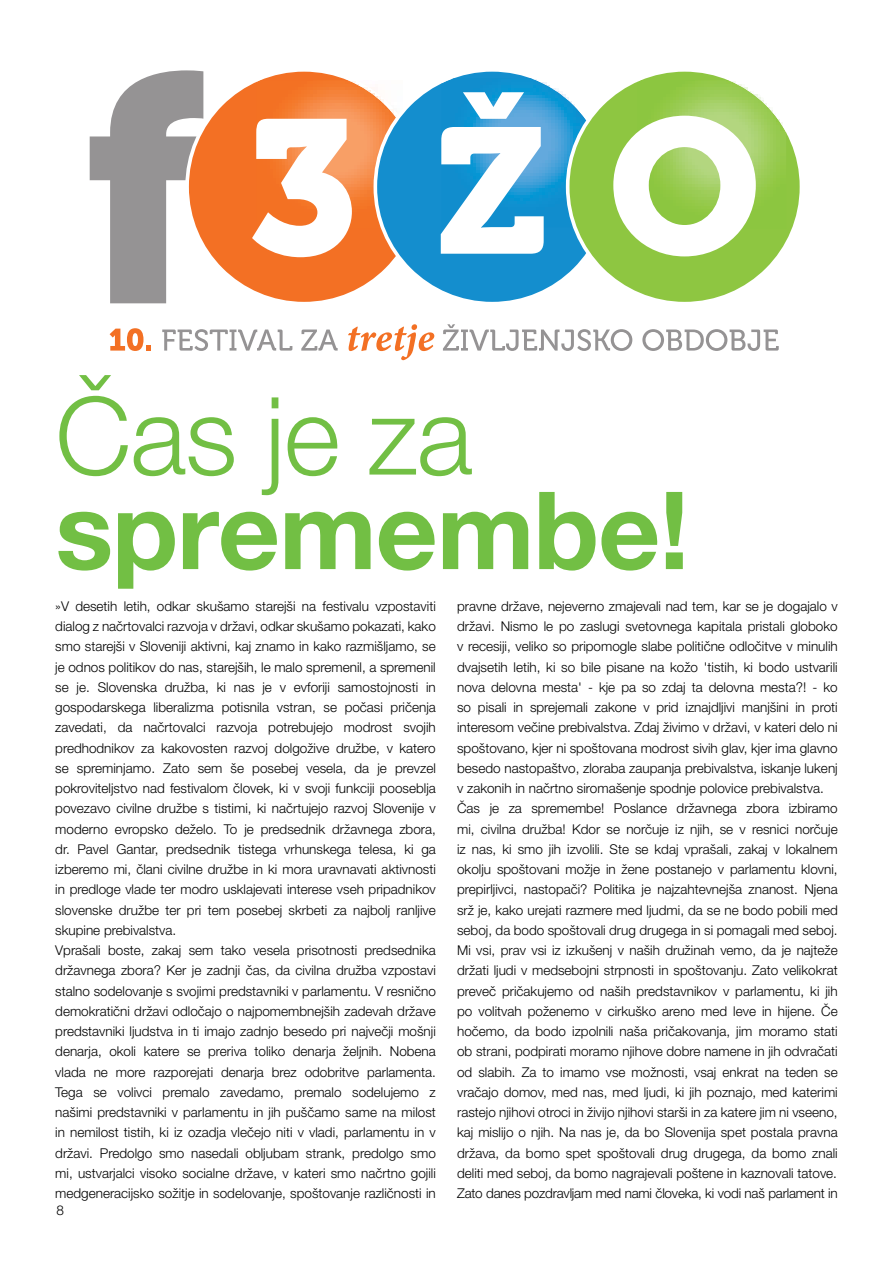
<style>
.page{position:relative;width:893px;height:1263px;background:#fff}
.page>*{position:absolute;margin:0;border:0;box-sizing:border-box;transform-origin:0 0}
.t1{font:700 108px "Helvetica Neue LT Pro";letter-spacing:-.01em;color:#72bf44}
.t2{font:300 108px "Helvetica Neue LT Pro";letter-spacing:-.01em;color:#72bf44}
.t3{font:300 13.5px/20.2px "Helvetica Neue LT Pro";color:#000}
</style>
<div class="page">
<svg style="left:90px;top:70px;width:95px;height:233px"></svg>
<svg style="left:185px;top:70px;width:188px;height:232px;fill:#f37024"></svg>
<img style="left:256px;top:117px;width:117px;height:112px">
<img style="left:256px;top:80px;width:117px;height:37px">
<svg style="left:252px;top:119px;width:100px;height:138px"></svg>
<svg style="left:373px;top:71px;width:193px;height:231px;fill:#148ece"></svg>
<img style="left:544px;top:120px;width:22px;height:107px">
<img style="left:441px;top:78px;width:125px;height:42px">
<svg style="left:110px;top:328px;width:41px;height:23px"></svg>
<svg style="left:162px;top:329px;width:130px;height:22px"></svg>
<svg style="left:301px;top:329px;width:37px;height:22px"></svg>
<svg style="left:348px;top:324px;width:86px;height:36px"></svg>
<svg style="left:443px;top:324px;width:189px;height:27px"></svg>
<svg style="left:642px;top:329px;width:137px;height:22px"></svg>
<svg style="left:566px;top:71px;width:234px;height:231px;fill:#8ec641"></svg>
<img style="left:756px;top:133px;width:30px;height:96px">
<img style="left:637px;top:80px;width:149px;height:53px">
<svg style="left:613px;top:116px;width:143px;height:140px"></svg>
<svg style="left:441px;top:92px;width:103px;height:162px"></svg>
<h1 class="t2" style="left:55px;top:370px;width:419px">Čas je za</h1>
<h1 class="t1" style="left:55px;top:464px;width:635px">spremembe!</h1>
<p class="t3" style="left:55px;top:596px;width:382px">»V desetih letih, odkar skušamo starejši na festivalu vzpostaviti dialog z načrtovalci razvoja v državi, odkar skušamo pokazati, kako smo starejši v Sloveniji aktivni, kaj znamo in kako razmišljamo, se je odnos politikov do nas, starejših, le malo spremenil, a spremenil se je. Slovenska družba, ki nas je v evforiji samostojnosti in gospodarskega liberalizma potisnila vstran, se počasi pričenja zavedati, da načrtovalci razvoja potrebujejo modrost svojih predhodnikov za kakovosten razvoj dolgožive družbe, v katero se spreminjamo. Zato sem še posebej vesela, da je prevzel pokroviteljstvo nad festivalom človek, ki v svoji funkciji pooseblja povezavo civilne družbe s tistimi, ki načrtujejo razvoj Slovenije v moderno evropsko deželo. To je predsednik državnega zbora, dr. Pavel Gantar, predsednik tistega vrhunskega telesa, ki ga izberemo mi, člani civilne družbe in ki mora uravnavati aktivnosti in predloge vlade ter modro usklajevati interese vseh pripadnikov slovenske družbe ter pri tem posebej skrbeti za najbolj ranljive skupine prebivalstva.<br>Vprašali boste, zakaj sem tako vesela prisotnosti predsednika državnega zbora? Ker je zadnji čas, da civilna družba vzpostavi stalno sodelovanje s svojimi predstavniki v parlamentu. V resnično demokratični državi odločajo o najpomembnejših zadevah države predstavniki ljudstva in ti imajo zadnjo besedo pri največji mošnji denarja, okoli katere se preriva toliko denarja željnih. Nobena vlada ne more razporejati denarja brez odobritve parlamenta.<br>Tega se volivci premalo zavedamo, premalo sodelujemo z našimi predstavniki v parlamentu in jih puščamo same na milost in nemilost tistih, ki iz ozadja vlečejo niti v vladi, parlamentu in v državi. Predolgo smo nasedali obljubam strank, predolgo smo mi, ustvarjalci visoko socialne države, v kateri smo načrtno gojili medgeneracijsko sožitje in sodelovanje, spoštovanje različnosti in</p>
<p class="t3" style="left:457px;top:596px;width:382px">pravne države, nejeverno zmajevali nad tem, kar se je dogajalo v državi. Nismo le po zaslugi svetovnega kapitala pristali globoko v recesiji, veliko so pripomogle slabe politične odločitve v minulih dvajsetih letih, ki so bile pisane na kožo 'tistih, ki bodo ustvarili nova delovna mesta' - kje pa so zdaj ta delovna mesta?! - ko so pisali in sprejemali zakone v prid iznajdljivi manjšini in proti interesom večine prebivalstva. Zdaj živimo v državi, v kateri delo ni spoštovano, kjer ni spoštovana modrost sivih glav, kjer ima glavno besedo nastopaštvo, zloraba zaupanja prebivalstva, iskanje lukenj v zakonih in načrtno siromašenje spodnje polovice prebivalstva.<br>Čas je za spremembe! Poslance državnega zbora izbiramo mi, civilna družba! Kdor se norčuje iz njih, se v resnici norčuje iz nas, ki smo jih izvolili. Ste se kdaj vprašali, zakaj v lokalnem okolju spoštovani možje in žene postanejo v parlamentu klovni, prepirljivci, nastopači? Politika je najzahtevnejša znanost. Njena srž je, kako urejati razmere med ljudmi, da se ne bodo pobili med seboj, da bodo spoštovali drug drugega in si pomagali med seboj.<br>Mi vsi, prav vsi iz izkušenj v naših družinah vemo, da je najteže držati ljudi v medsebojni strpnosti in spoštovanju. Zato velikokrat preveč pričakujemo od naših predstavnikov v parlamentu, ki jih po volitvah poženemo v cirkuško areno med leve in hijene. Če hočemo, da bodo izpolnili naša pričakovanja, jim moramo stati ob strani, podpirati moramo njihove dobre namene in jih odvračati od slabih. Za to imamo vse možnosti, vsaj enkrat na teden se vračajo domov, med nas, med ljudi, ki jih poznajo, med katerimi rastejo njihovi otroci in živijo njihovi starši in za katere jim ni vseeno, kaj mislijo o njih. Na nas je, da bo Slovenija spet postala pravna država, da bomo spet spoštovali drug drugega, da bomo znali deliti med seboj, da bomo nagrajevali poštene in kaznovali tatove.<br>Zato danes pozdravljam med nami človeka, ki vodi naš parlament in</p>
<p class="t3" style="left:56px;top:1200px;width:9px">8</p>
</div>
